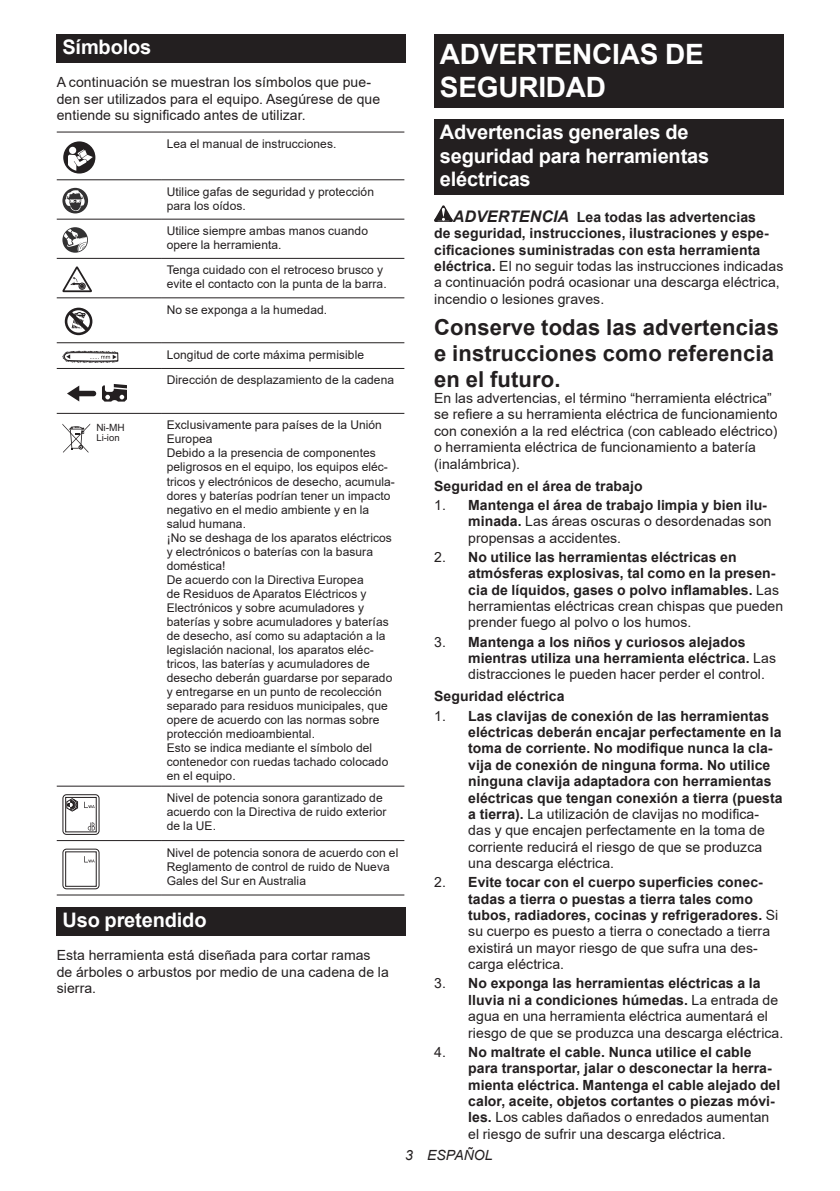
<style>
.page{position:relative;width:840px;height:1191px;background:#fff}
.page>*{position:absolute;margin:0;border:0;box-sizing:border-box;transform-origin:0 0}
.t1{font:700 28px/32.8px "Arial";letter-spacing:-.01em;color:#fff}
.t2{font:700 22px/25.8px "Arial";letter-spacing:.005em;color:#231f20}
.t3{font:700 20px/23.4px "Arial";letter-spacing:-.01em;color:#fff}
.t4{font:700 14px/16.4px "Arial";letter-spacing:.005em;color:#231f20}
.t5{font:14px/16.4px "Arial";letter-spacing:.005em;color:#231f20}
.t6{font:italic 14px "Arial";letter-spacing:.005em;color:#231f20}
.t7{font:12px/14px "Arial";letter-spacing:.005em;color:#231f20}
.t8{font:10px "Arial";color:#231f20}
.t9{font:9.6px "Arial";color:#231f20}
.s1{font-style:italic;font-size:16px}
.s2{font-weight:400}
.s3{font-weight:700}
</style>
<div class="page">
<div style="left:57px;top:34px;width:348px;height:29px;background:#231f20"></div>
<hr style="left:57px;top:131px;width:104px;height:1px;background:#231f20">
<hr style="left:161px;top:131px;width:243px;height:1px;background:#231f20">
<hr style="left:57px;top:179px;width:104px;height:1px;background:#231f20">
<hr style="left:161px;top:179px;width:243px;height:1px;background:#231f20">
<hr style="left:57px;top:219px;width:104px;height:1px;background:#231f20">
<hr style="left:161px;top:219px;width:243px;height:1px;background:#231f20">
<hr style="left:57px;top:258px;width:104px;height:1px;background:#231f20">
<hr style="left:161px;top:258px;width:243px;height:1px;background:#231f20">
<hr style="left:57px;top:297px;width:104px;height:1px;background:#231f20">
<hr style="left:161px;top:297px;width:243px;height:1px;background:#231f20">
<hr style="left:57px;top:342px;width:104px;height:1px;background:#231f20">
<hr style="left:161px;top:342px;width:243px;height:1px;background:#231f20">
<hr style="left:57px;top:368px;width:104px;height:1px;background:#231f20">
<hr style="left:161px;top:368px;width:243px;height:1px;background:#231f20">
<hr style="left:57px;top:413px;width:104px;height:1px;background:#231f20">
<hr style="left:161px;top:413px;width:243px;height:1px;background:#231f20">
<hr style="left:57px;top:785px;width:104px;height:1px;background:#231f20">
<hr style="left:161px;top:785px;width:243px;height:1px;background:#231f20">
<hr style="left:57px;top:840px;width:104px;height:1px;background:#231f20">
<hr style="left:161px;top:840px;width:243px;height:1px;background:#231f20">
<hr style="left:57px;top:894px;width:104px;height:1px;background:#231f20">
<hr style="left:161px;top:894px;width:243px;height:1px;background:#231f20">
<svg style="left:63px;top:141px;width:32px;height:33px"></svg>
<svg style="left:62px;top:188px;width:26px;height:25px"></svg>
<svg style="left:62px;top:227px;width:26px;height:26px"></svg>
<svg style="left:62px;top:266px;width:30px;height:26px"></svg>
<svg style="left:65px;top:307px;width:28px;height:28px"></svg>
<svg style="left:62px;top:351px;width:56px;height:12px"></svg>
<svg style="left:67px;top:385px;width:29px;height:16px"></svg>
<svg style="left:102px;top:384px;width:25px;height:17px"></svg>
<svg style="left:62px;top:423px;width:28px;height:29px"></svg>
<svg style="left:84px;top:801px;width:10px;height:7px"></svg>
<div style="left:65px;top:797px;width:31px;height:35px;border:1px solid #231f20"></div>
<svg style="left:88px;top:822px;width:7px;height:8px"></svg>
<svg style="left:66px;top:798px;width:12px;height:13px"></svg>
<div style="left:62px;top:794px;width:37px;height:41px;border:1px solid #231f20;border-radius:4px"></div>
<svg style="left:84px;top:856px;width:10px;height:6px"></svg>
<div style="left:62px;top:848px;width:37px;height:41px;border:1px solid #231f20;border-radius:4px"></div>
<div style="left:57px;top:907px;width:348px;height:28px;background:#231f20"></div>
<div style="left:434px;top:34px;width:348px;height:74px;background:#231f20"></div>
<div style="left:434px;top:119px;width:348px;height:75px;background:#231f20"></div>
<svg style="left:434px;top:205px;width:18px;height:17px"></svg>
<h3 class="t3" style="left:62px;top:36px;width:90px">Símbolos</h3>
<p class="t5" style="left:57px;top:74px;width:325px">A continuación se muestran los símbolos que pue&shy;den ser utilizados para el equipo. Asegúrese de que entiende su significado antes de utilizar.</p>
<p class="t7" style="left:167px;top:137px;width:171px">Lea el manual de instrucciones.</p>
<p class="t7" style="left:167px;top:184px;width:209px">Utilice gafas de seguridad y protección para los oídos.</p>
<p class="t7" style="left:167px;top:224px;width:203px">Utilice siempre ambas manos cuando opere la herramienta.</p>
<p class="t7" style="left:167px;top:263px;width:221px">Tenga cuidado con el retroceso brusco y evite el contacto con la punta de la barra.</p>
<p class="t7" style="left:167px;top:302px;width:162px">No se exponga a la humedad.</p>
<p class="t7" style="left:167px;top:342px;width:229px;line-height:25.6px">Longitud de corte máxima permisible<br>Dirección de desplazamiento de la cadena</p>
<p class="t8" style="left:96px;top:421px;width:30px">Ni-MH</p>
<p class="t9" style="left:96px;top:431px;width:25px">Li-ion</p>
<p class="t7" style="left:167px;top:418px;width:229px">Exclusivamente para países de la Unión Europea<br>Debido a la presencia de componentes peligrosos en el equipo, los equipos eléc&shy;tricos y electrónicos de desecho, acumula&shy;dores y baterías podrían tener un impacto negativo en el medio ambiente y en la salud humana.<br>¡No se deshaga de los aparatos eléctricos y electrónicos o baterías con la basura doméstica!<br>De acuerdo con la Directiva Europea<br>de Residuos de Aparatos Eléctricos y Electrónicos y sobre acumuladores y baterías y sobre acumuladores y baterías de desecho, así como su adaptación a la legislación nacional, los aparatos eléc&shy;tricos, las baterías y acumuladores de desecho deberán guardarse por separado y entregarse en un punto de recolección separado para residuos municipales, que opere de acuerdo con las normas sobre protección medioambiental.<br>Esto se indica mediante el símbolo del contenedor con ruedas tachado colocado en el equipo.</p>
<p class="t7" style="left:167px;top:791px;width:221px">Nivel de potencia sonora garantizado de acuerdo con la Directiva de ruido exterior de la UE.</p>
<p class="t7" style="left:167px;top:845px;width:233px">Nivel de potencia sonora de acuerdo con el<br>Reglamento de control de ruido de Nueva<br>Gales del Sur en Australia</p>
<h3 class="t3" style="left:62px;top:908px;width:145px">Uso pretendido</h3>
<p class="t5" style="left:57px;top:947px;width:333px">Esta herramienta está diseñada para cortar ramas de árboles o arbustos por medio de una cadena de la sierra.</p>
<h1 class="t1" style="left:439px;top:38px;width:265px">ADVERTENCIAS DE<br>SEGURIDAD</h1>
<h3 class="t3" style="left:439px;top:121px;width:271px">Advertencias generales de seguridad para herramientas eléctricas</h3>
<p class="t4" style="left:434px;top:209px;width:350px;text-indent:19px"><span class="s1">ADVERTENCIA</span> Lea todas las advertencias<br>de seguridad, instrucciones, ilustraciones y espe&shy;cificaciones suministradas con esta herramienta eléctrica. <span class="s2">El no seguir todas las instrucciones indicadas a continuación podrá ocasionar una descarga eléctrica, incendio o lesiones graves.</span></p>
<h2 class="t2" style="left:434px;top:315px;width:346px">Conserve todas las advertencias e instrucciones como referencia en el futuro.</h2>
<p class="t5" style="left:434px;top:390px;width:345px">En las advertencias, el término “herramienta eléctrica” se refiere a su herramienta eléctrica de funcionamiento con conexión a la red eléctrica (con cableado eléctrico) o herramienta eléctrica de funcionamiento a batería (inalámbrica).</p>
<p class="t4" style="left:434px;top:477px;width:210px">Seguridad en el área de trabajo</p>
<p class="t5" style="left:468px;top:496px;width:305px;text-indent:-34px">1. <span class="s3">Mantenga el área de trabajo limpia y bien ilu&shy;minada.</span> Las áreas oscuras o desordenadas son propensas a accidentes.</p>
<p class="t4" style="left:468px;top:549px;width:316px;text-indent:-34px"><span class="s2">2.</span> No utilice las herramientas eléctricas en atmósferas explosivas, tal como en la presen&shy;cia de líquidos, gases o polvo inflamables. <span class="s2">Las herramientas eléctricas crean chispas que pueden prender fuego al polvo o los humos.</span></p>
<p class="t4" style="left:468px;top:633px;width:309px;text-indent:-34px"><span class="s2">3.</span> Mantenga a los niños y curiosos alejados mientras utiliza una herramienta eléctrica. <span class="s2">Las distracciones le pueden hacer perder el control.</span></p>
<p class="t4" style="left:434px;top:688px;width:132px">Seguridad eléctrica</p>
<p class="t4" style="left:468px;top:707px;width:316px;text-indent:-34px"><span class="s2">1.</span> Las clavijas de conexión de las herramientas eléctricas deberán encajar perfectamente en la toma de corriente. No modifique nunca la cla&shy;vija de conexión de ninguna forma. No utilice ninguna clavija adaptadora con herramientas eléctricas que tengan conexión a tierra (puesta a tierra). <span class="s2">La utilización de clavijas no modifica&shy;das y que encajen perfectamente en la toma de corriente reducirá el riesgo de que se produzca una descarga eléctrica.</span></p>
<p class="t4" style="left:468px;top:874px;width:311px;text-indent:-34px"><span class="s2">2.</span> Evite tocar con el cuerpo superficies conec&shy;tadas a tierra o puestas a tierra tales como tubos, radiadores, cocinas y refrigeradores. <span class="s2">Si su cuerpo es puesto a tierra o conectado a tierra existirá un mayor riesgo de que sufra una des&shy;carga eléctrica.</span></p>
<p class="t5" style="left:468px;top:975px;width:316px;text-indent:-34px">3. <span class="s3">No exponga las herramientas eléctricas a la lluvia ni a condiciones húmedas.</span> La entrada de agua en una herramienta eléctrica aumentará el riesgo de que se produzca una descarga eléctrica.</p>
<p class="t4" style="left:468px;top:1043px;width:313px;text-indent:-34px"><span class="s2">4.</span> No maltrate el cable. Nunca utilice el cable para transportar, jalar o desconectar la herra&shy;mienta eléctrica. Mantenga el cable alejado del calor, aceite, objetos cortantes o piezas móvi&shy;les. <span class="s2">Los cables dañados o enredados aumentan el riesgo de sufrir una descarga eléctrica.</span></p>
<p class="t6" style="left:405px;top:1146px;width:89px">3 ESPAÑOL</p>
</div>
